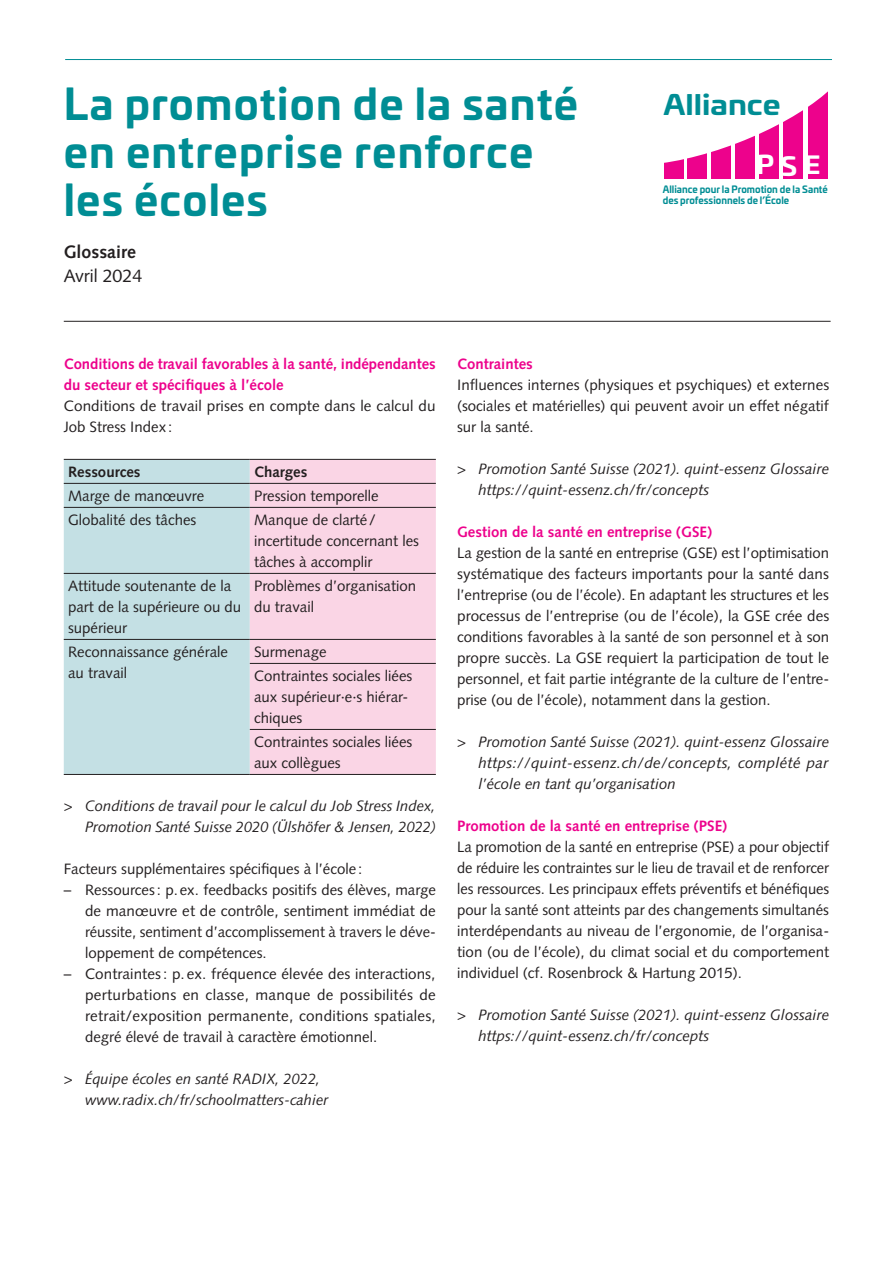
<style>
.page{position:relative;width:893px;height:1263px;background:#fff}
.page>*{position:absolute;margin:0;border:0;box-sizing:border-box;transform-origin:0 0}
.t1{font:700 42px/48.3px "Univia Pro";letter-spacing:.03em;color:#008d94}
.t2{font:700 27.15px "Univia Pro";color:#008d94;scale:1.15 1}
.t3{font:700 24.9px "Univia Pro";color:#fff;scale:1.06 1}
.t4{font:700 18px "Syntax LT Std";color:#231f20}
.t5{font:18px "Syntax LT Std";color:#231f20}
.t6{font:15px/21px "Syntax LT Std";color:#231f20}
.t7{font:italic 15px/21px "Syntax LT Std";color:#231f20}
.t8{font:700 15px/21px "Syntax LT Std";color:#ed028c}
.t9{font:700 15px "Syntax LT Std";color:#231f20}
.t10{font:700 9.75px/11.7px "Univia Pro";color:#008d94;scale:.95 1}
.s1{font-size:25.5px}
.s2{font-size:24px}
</style>
<div class="page">
<hr style="left:64px;top:321px;width:767px;height:1px;background:#231f20">
<div style="left:64px;top:460px;width:186px;height:314px;background:#c4e0e4"></div>
<div style="left:250px;top:460px;width:186px;height:314px;background:#fad5e5"></div>
<hr style="left:64px;top:459px;width:186px;height:1px;background:#231f20">
<hr style="left:250px;top:459px;width:186px;height:1px;background:#231f20">
<hr style="left:64px;top:483px;width:186px;height:1px;background:#231f20">
<hr style="left:250px;top:483px;width:186px;height:1px;background:#231f20">
<hr style="left:64px;top:507px;width:186px;height:1px;background:#231f20">
<hr style="left:250px;top:507px;width:186px;height:1px;background:#231f20">
<hr style="left:64px;top:573px;width:186px;height:1px;background:#231f20">
<hr style="left:250px;top:573px;width:186px;height:1px;background:#231f20">
<hr style="left:64px;top:639px;width:186px;height:1px;background:#231f20">
<hr style="left:250px;top:639px;width:186px;height:1px;background:#231f20">
<hr style="left:250px;top:663px;width:186px;height:1px;background:#231f20">
<hr style="left:250px;top:729px;width:186px;height:1px;background:#231f20">
<hr style="left:64px;top:774px;width:186px;height:1px;background:#231f20">
<hr style="left:250px;top:774px;width:186px;height:1px;background:#231f20">
<hr style="left:65px;top:59px;width:767px;height:1px;background:#008d94">
<div style="left:664px;top:158px;width:19px;height:21px;background:#ed028c"></div>
<div style="left:688px;top:148px;width:19px;height:30px;background:#ed028c"></div>
<div style="left:711px;top:137px;width:20px;height:42px;background:#ed028c"></div>
<div style="left:808px;top:89px;width:19px;height:90px;background:#ed028c"></div>
<div style="left:735px;top:128px;width:20px;height:51px;background:#ed028c"></div>
<div style="left:784px;top:106px;width:19px;height:73px;background:#ed028c"></div>
<div style="left:759px;top:117px;width:20px;height:62px;background:#ed028c"></div>
<svg style="left:664px;top:89px;width:164px;height:84px"></svg>
<h1 class="t1" style="left:64px;top:77px;width:516px">La promotion de la santé en entreprise renforce les écoles</h1>
<p class="t4" style="left:64px;top:241px;width:74px">Glossaire</p>
<p class="t5" style="left:64px;top:265px;width:80px">Avril 2024</p>
<h2 class="t2" style="left:663px;top:83px;width:103px">Alliance</h2>
<h3 class="t3" style="left:757px;top:145px;width:62px">P<span class="s1">S</span><span class="s2">E</span></h3>
<p class="t10" style="left:663px;top:182px;width:175px">Alliance pour la Promotion de la Santé des professionnels de l’École</p>
<p class="t8" style="left:64px;top:354px;width:373px">Conditions de travail favorables à la santé, indépendantes du secteur et spécifiques à l’école</p>
<p class="t6" style="left:64px;top:395px;width:373px">Conditions de travail prises en compte dans le calcul du<br>Job Stress Index :</p>
<p class="t9" style="left:68px;top:463px;width:74px">Ressources</p>
<p class="t9" style="left:254px;top:463px;width:55px">Charges</p>
<p class="t6" style="left:68px;top:485px;width:138px">Marge de manœuvre</p>
<p class="t6" style="left:254px;top:485px;width:126px">Pression temporelle</p>
<p class="t6" style="left:68px;top:509px;width:130px">Globalité des tâches</p>
<p class="t6" style="left:254px;top:509px;width:167px">Manque de clarté/ incertitude concernant les tâches à accomplir</p>
<p class="t6" style="left:68px;top:575px;width:175px">Attitude soutenante de la part de la supérieure ou du supérieur</p>
<p class="t6" style="left:254px;top:575px;width:164px">Problèmes d’organisation du travail</p>
<p class="t6" style="left:68px;top:641px;width:162px">Reconnaissance générale au travail</p>
<p class="t6" style="left:254px;top:640px;width:160px;line-height:24px">Surmenage<br>Contraintes sociales liées</p>
<p class="t6" style="left:254px;top:686px;width:156px">aux supérieur∙e∙s hiérar&shy;chiques</p>
<p class="t6" style="left:254px;top:731px;width:160px">Contraintes sociales liées aux collègues</p>
<p class="t7" style="left:64px;top:795px;width:374px;text-align:right">&gt; Conditions de travail pour le calcul du Job Stress Index,<br>Promotion Santé Suisse 2020 (Ülshöfer &amp; Jensen, 2022)</p>
<p class="t6" style="left:64px;top:858px;width:300px">Facteurs supplémentaires spécifiques à l’école :</p>
<p class="t6" style="left:85px;top:879px;width:352px;text-align:justify;text-indent:-21px">– Ressources: p.ex. feedbacks positifs des élèves, marge de manœuvre et de contrôle, sentiment immédiat de réussite, sentiment d’accomplissement à travers le déve&shy;loppement de compétences.</p>
<p class="t6" style="left:85px;top:963px;width:352px;text-align:justify;text-indent:-21px">– Contraintes: p. ex. fréquence élevée des interactions, perturbations en classe, manque de possibilités de retrait/exposition permanente, conditions spatiales, degré élevé de travail à caractère émotionnel.</p>
<p class="t7" style="left:85px;top:1068px;width:245px;text-indent:-21px">&gt; Équipe écoles en santé RADIX, 2022, www.radix.ch/fr/schoolmatters-cahier</p>
<p class="t8" style="left:457px;top:354px;width:77px">Contraintes</p>
<p class="t6" style="left:457px;top:374px;width:374px;text-align:justify">Influences internes (physiques et psychiques) et externes (sociales et matérielles) qui peuvent avoir un effet négatif sur la santé.</p>
<p class="t7" style="left:478px;top:458px;width:352px;text-indent:-21px">&gt; Promotion Santé Suisse (2021). quint-essenz Glossaire https://quint-essenz.ch/fr/concepts</p>
<p class="t8" style="left:457px;top:522px;width:256px">Gestion de la santé en entreprise (GSE)</p>
<p class="t6" style="left:457px;top:542px;width:374px;text-align:justify">La gestion de la santé en entreprise (GSE) est l’optimisation systématique des facteurs importants pour la santé dans l’entreprise (ou de l’école). En adaptant les structures et les processus de l’entreprise (ou de l’école), la GSE crée des conditions favorables à la santé de son personnel et à son propre succès. La GSE requiert la participation de tout le personnel, et fait partie intégrante de la culture de l’entre&shy;prise (ou de l’école), notamment dans la gestion.</p>
<p class="t7" style="left:478px;top:731px;width:352px;text-align:justify;text-indent:-21px">&gt; Promotion Santé Suisse (2021). quint-essenz Glossaire https://quint-essenz.ch/de/concepts, complété par l’école en tant qu’organisation</p>
<p class="t8" style="left:457px;top:816px;width:272px">Promotion de la santé en entreprise (PSE)</p>
<p class="t6" style="left:457px;top:836px;width:374px;text-align:justify">La promotion de la santé en entreprise (PSE) a pour objectif de réduire les contraintes sur le lieu de travail et de renforcer les ressources. Les principaux effets préventifs et bénéfiques pour la santé sont atteints par des changements simultanés interdépendants au niveau de l’ergonomie, de l’organisa&shy;tion (ou de l’école), du climat social et du comportement individuel (cf. Rosenbrock &amp; Hartung 2015).</p>
<p class="t7" style="left:478px;top:1004px;width:352px;text-indent:-21px">&gt; Promotion Santé Suisse (2021). quint-essenz Glossaire https://quint-essenz.ch/fr/concepts</p>
</div>
